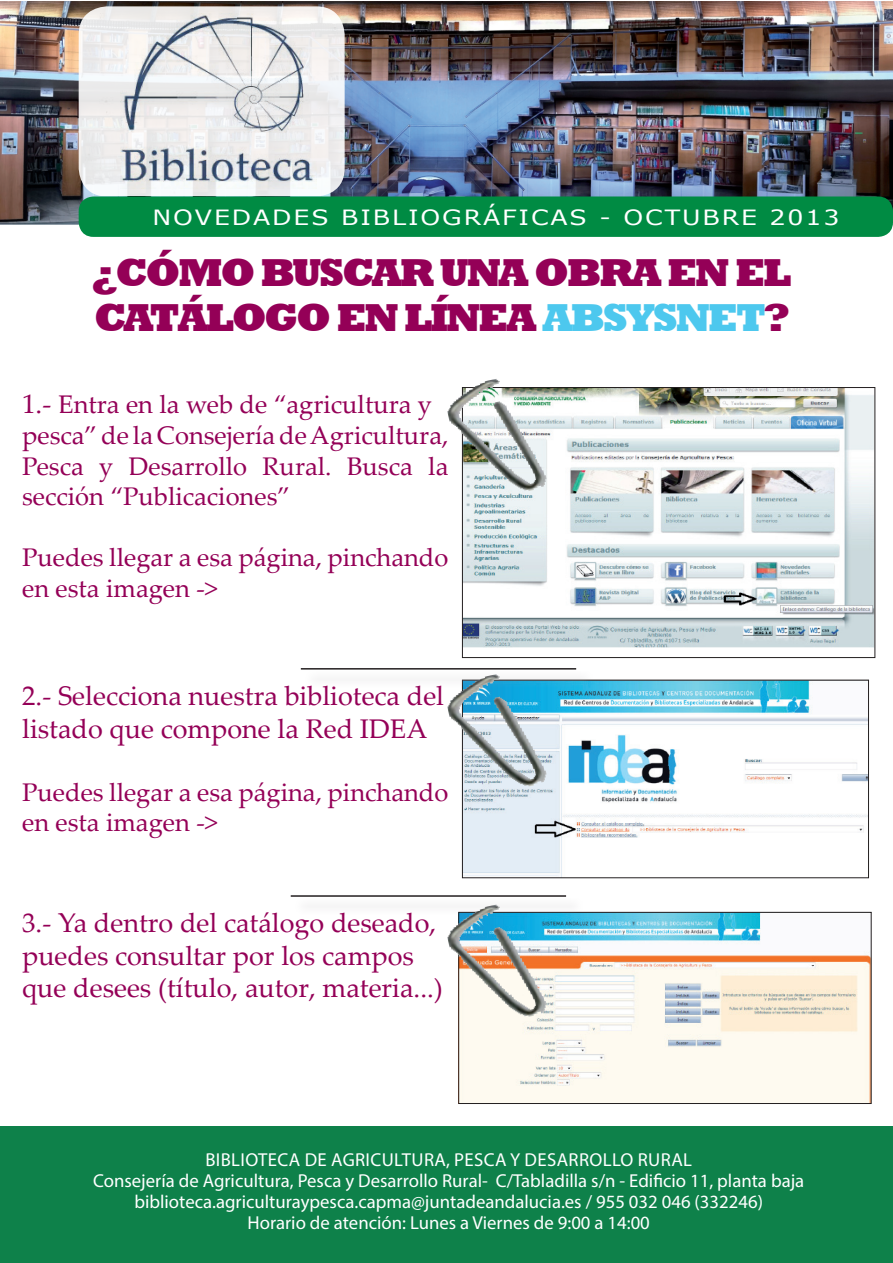
<style>
.page{position:relative;width:893px;height:1263px;background:#fff}
.page>*{position:absolute;margin:0;border:0;box-sizing:border-box;transform-origin:0 0}
.t1{font:800 39.9px/45px "Rockwell";letter-spacing:-.06em;color:#940057}
.t2{font:800 39.9px "Rockwell";color:#4dc8ee}
.t3{font:27px/32.4px "Palatino Linotype";color:#940057}
.t4{font:25.5px/30.6px "Palatino Linotype";color:#940057}
.t5{font:21px "Verdana";letter-spacing:.075em;color:#fff;scale:1.2 1}
.t6{font:18.75px/21px "Myriad Pro";color:#fff;text-align:center}
.s1{color:#4dc8ee}
.s2{font-size:27px}
</style>
<div class="page">
<div style="left:0;top:1127px;width:893px;height:136px;background:#0e814a"></div>
<img style="left:464px;top:389px;width:409px;height:259px">
<div style="left:462px;top:387px;width:413px;height:271px;border:1px solid #231f20"></div>
<img style="left:464px;top:682px;width:403px;height:194px">
<div style="left:462px;top:680px;width:407px;height:198px;border:1px solid #231f20"></div>
<img style="left:460px;top:914px;width:409px;height:188px">
<div style="left:458px;top:912px;width:413px;height:192px;border:1px solid #231f20"></div>
<div style="left:304px;top:670px;width:290px;height:18px;background:#b5b2b6;opacity:.75"></div>
<hr style="left:301px;top:668px;width:275px;height:1px;background:#231f20">
<div style="left:294px;top:897px;width:290px;height:18px;background:#faf9fa"></div>
<hr style="left:291px;top:895px;width:275px;height:2px;background:#231f20">
<img style="left:0;top:1px;width:893px;height:224px">
<img style="left:79px;top:6px;width:266px;height:189px">
<div style="left:79px;top:196px;width:814px;height:41px;background:#008b43;border-radius:15px"></div>
<img style="left:447px;top:379px;width:100px;height:112px">
<img style="left:447px;top:674px;width:100px;height:112px">
<img style="left:447px;top:904px;width:100px;height:113px">
<p class="t5" style="left:152px;top:203px;width:574px">NOVEDADES BIBLIOGRÁFICAS - OCTUBRE 2013</p>
<h1 class="t1" style="left:92px;top:250px;width:701px">¿CÓMO BUSCAR UNA OBRA EN EL<br>CATÁLOGO EN LÍNEA <span class="s1">ABS</span></h1>
<h1 class="t2" style="left:626px;top:294px;width:56px">YSNET</h1>
<h1 class="t1" style="left:764px;top:295px;width:27px">?</h1>
<h3 class="t4" style="left:22px;top:388px;width:428px"><span class="s2">1.-</span> Entra en la web de “agricultura y pesca” de la Consejería de Agricultura, Pesca y Desarrollo Rural. Busca la sección “Publicaciones”</h3>
<h3 class="t4" style="left:22px;top:541px;width:428px">Puedes llegar a esa página, pinchando en esta imagen -&gt;</h3>
<h2 class="t3" style="left:22px;top:679px;width:423px">2.- Selecciona nuestra biblioteca del listado que compone la Red IDEA</h2>
<h3 class="t4" style="left:22px;top:776px;width:428px">Puedes llegar a esa página, pinchando en esta imagen -&gt;</h3>
<h2 class="t3" style="left:22px;top:906px;width:422px">3.- Ya dentro del catálogo deseado, puedes consultar por los campos que desees (título, autor, materia...)</h2>
<p class="t6" style="left:93px;top:1149px;width:713px">BIBLIOTECA DE AGRICULTURA, PESCA Y DESARROLLO RURAL<br>Consejería de Agricultura, Pesca y Desarrollo Rural- C/Tabladilla s/n - Edificio 11, planta baja biblioteca.agriculturaypesca.capma@juntadeandalucia.es / 955 032 046 (332246)<br>Horario de atención: Lunes a Viernes de 9:00 a 14:00</p>
<p class="t6" style="left:43px;top:1166px;width:309px">Servicio de Publicaciones y Divulgación</p>
</div>
